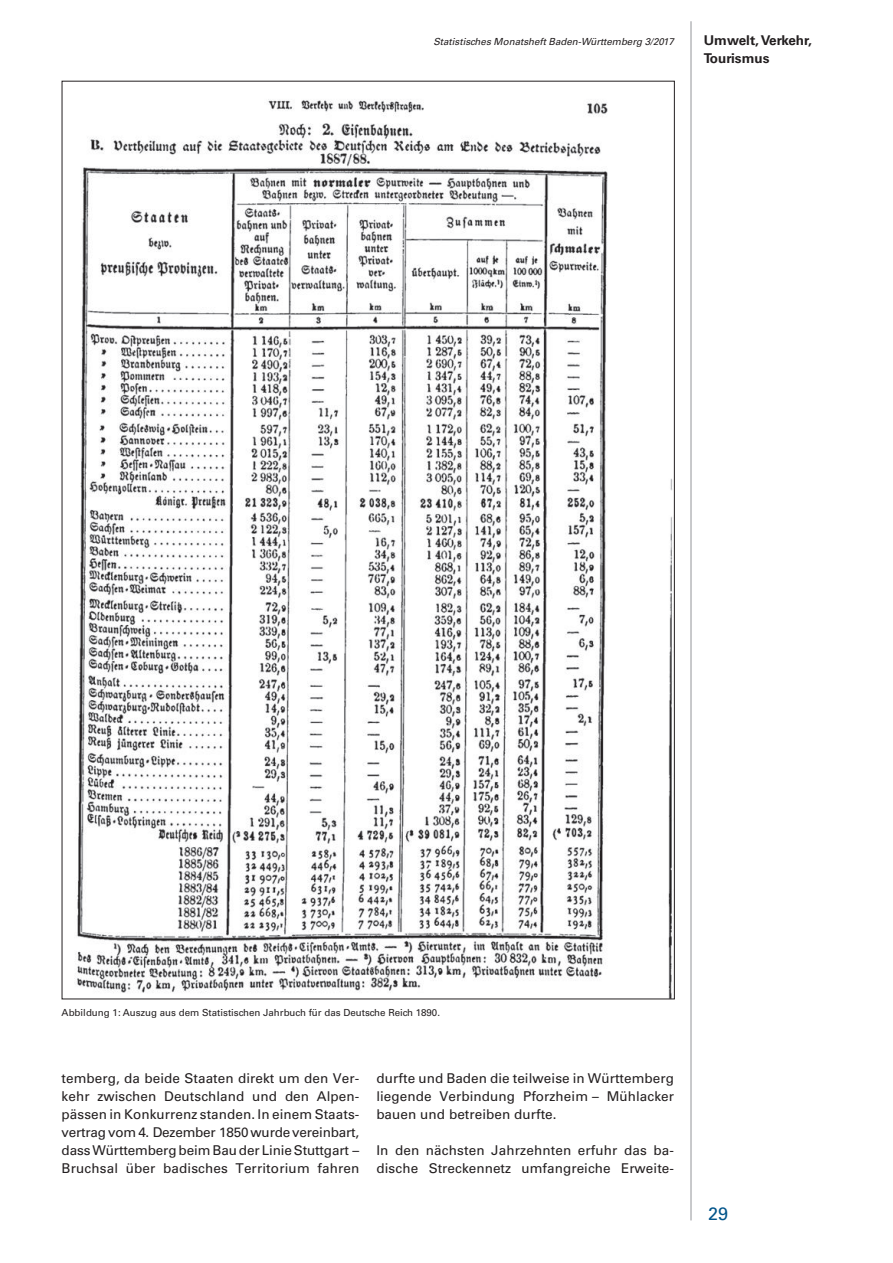
<style>
.page{position:relative;width:893px;height:1263px;background:#fff}
.page>*{position:absolute;margin:0;border:0;box-sizing:border-box;transform-origin:0 0}
.t1{font:18px "Univers";color:#01548a}
.t2{font:13.5px/18px "Univers";letter-spacing:.005em;color:#231f20;text-align:justify}
.t3{font:700 13.5px/18px "Univers";color:#231f20}
.t4{font:9.75px "Univers";color:#231f20}
.t5{font:italic 9.75px "Univers";color:#231f20}
</style>
<div class="page">
<hr style="left:691px;top:21px;width:1px;height:1199px;background:#939598">
<img style="left:74px;top:99px;width:599px;height:898px">
<p class="t5" style="left:433px;top:35px;width:242px">Statistisches Monatsheft Baden-Württemberg 3/2017</p>
<p class="t3" style="left:704px;top:31px;width:110px">Umwelt, Verkehr,<br>Tourismus</p>
<p class="t4" style="left:62px;top:1007px;width:380px">Abbildung 1: Auszug aus dem Statistischen Jahrbuch für das Deutsche Reich 1890.</p>
<p class="t2" style="left:62px;top:1069px;width:299px">temberg, da beide Staaten direkt um den Ver&shy;kehr zwischen Deutschland und den Alpen&shy;pässen in Konkurrenz standen. In einem Staats&shy;vertrag vom 4. Dezember 1850 wurde vereinbart, dass Württemberg beim Bau der Linie Stuttgart – Bruchsal über badisches Territorium fahren</p>
<p class="t2" style="left:376px;top:1069px;width:299px">durfte und Baden die teilweise in Württemberg liegende Verbindung Pforzheim – Mühlacker bauen und betreiben durfte.</p>
<p class="t2" style="left:376px;top:1141px;width:299px">In den nächsten Jahrzehnten erfuhr das ba&shy;dische Streckennetz umfangreiche Erweite-</p>
<h1 class="t1" style="left:708px;top:1203px;width:22px">29</h1>
</div>
